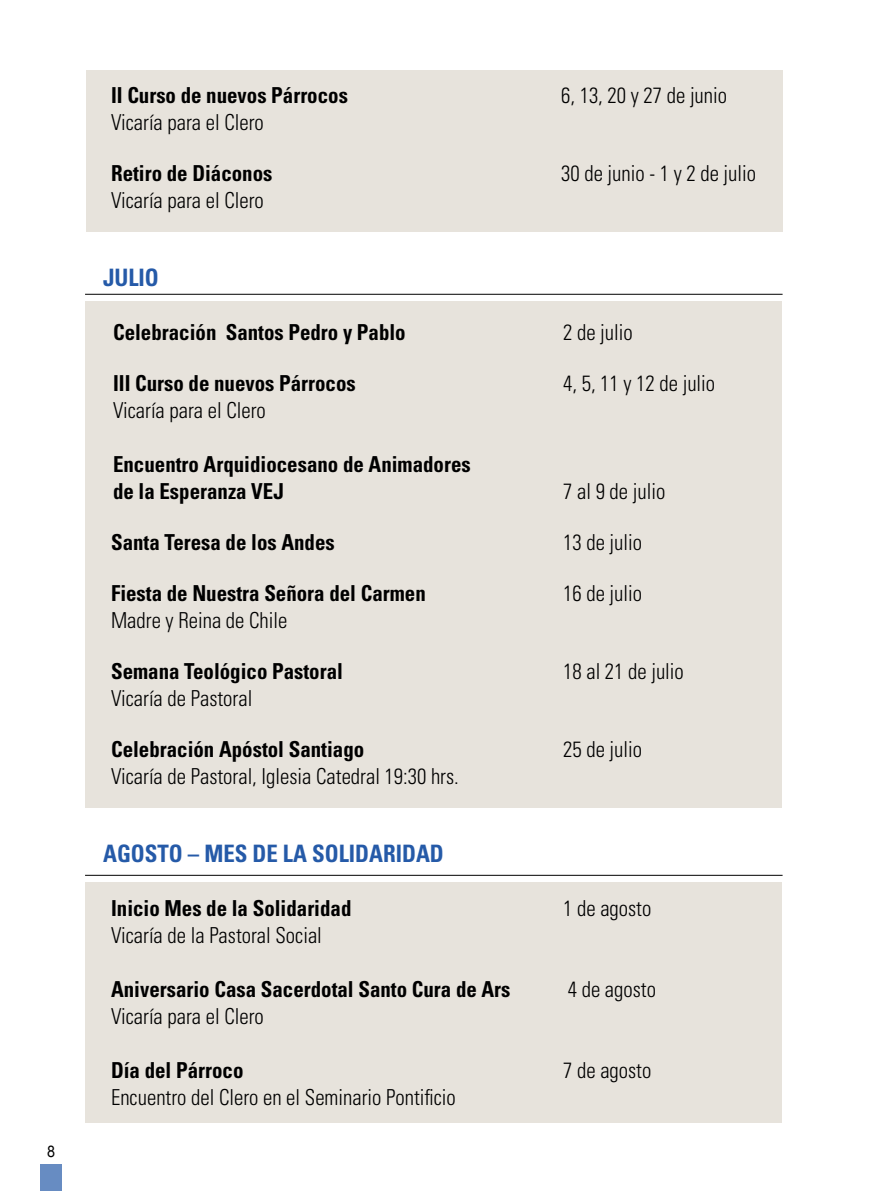
<style>
.page{position:relative;width:879px;height:1191px;background:#fff}
.page>*{position:absolute;margin:0;border:0;box-sizing:border-box;transform-origin:0 0}
.t1{font:700 condensed 24px "Univers";color:#255aa8;scale:.95 1}
.t2{font:300 condensed 22px "Univers";color:#000;scale:.95 1}
.t3{font:700 condensed 22px/27px "Univers";color:#000;scale:.95 1}
.t4{font:16px "Arial";color:#000;scale:.9 1}
</style>
<div class="page">
<div style="left:40px;top:1164px;width:22px;height:27px;background:#678cc2"></div>
<div style="left:86px;top:70px;width:696px;height:161px;background:#e7e3dc"></div>
<div style="left:86px;top:883px;width:696px;height:240px;background:#e7e3dc"></div>
<hr style="left:85px;top:874px;width:697px;height:1px;background:#000">
<div style="left:86px;top:302px;width:696px;height:506px;background:#e7e3dc"></div>
<hr style="left:85px;top:294px;width:697px;height:1px;background:#000">
<p class="t4" style="left:47px;top:1140px;width:10px">8</p>
<p class="t3" style="left:111px;top:81px;width:251px">II Curso de nuevos Párrocos</p>
<p class="t2" style="left:561px;top:82px;width:176px">6, 13, 20 y 27 de junio</p>
<p class="t2" style="left:111px;top:109px;width:162px">Vicaría para el Clero</p>
<p class="t3" style="left:111px;top:159px;width:171px">Retiro de Diáconos</p>
<p class="t2" style="left:561px;top:160px;width:207px">30 de junio - 1 y 2 de julio</p>
<p class="t2" style="left:111px;top:187px;width:162px">Vicaría para el Clero</p>
<p class="t1" style="left:103px;top:262px;width:60px">JULIO</p>
<p class="t3" style="left:113px;top:318px;width:310px">Celebración Santos Pedro y Pablo</p>
<p class="t2" style="left:563px;top:319px;width:75px">2 de julio</p>
<p class="t3" style="left:113px;top:369px;width:257px">III Curso de nuevos Párrocos</p>
<p class="t2" style="left:563px;top:370px;width:161px">4, 5, 11 y 12 de julio</p>
<p class="t2" style="left:113px;top:397px;width:162px">Vicaría para el Clero</p>
<p class="t3" style="left:113px;top:450px;width:378px">Encuentro Arquidiocesano de Animadores de la Esperanza VEJ</p>
<p class="t2" style="left:563px;top:478px;width:109px">7 al 9 de julio</p>
<p class="t3" style="left:111px;top:528px;width:237px">Santa Teresa de los Andes</p>
<p class="t2" style="left:563px;top:529px;width:85px">13 de julio</p>
<p class="t3" style="left:111px;top:579px;width:333px">Fiesta de Nuestra Señora del Carmen</p>
<p class="t2" style="left:563px;top:580px;width:85px">16 de julio</p>
<p class="t2" style="left:111px;top:607px;width:187px">Madre y Reina de Chile</p>
<p class="t3" style="left:111px;top:657px;width:246px">Semana Teológico Pastoral</p>
<p class="t2" style="left:563px;top:658px;width:128px">18 al 21 de julio</p>
<p class="t2" style="left:111px;top:685px;width:150px">Vicaría de Pastoral</p>
<p class="t3" style="left:111px;top:735px;width:268px">Celebración Apóstol Santiago</p>
<p class="t2" style="left:563px;top:736px;width:85px">25 de julio</p>
<p class="t2" style="left:111px;top:763px;width:368px">Vicaría de Pastoral, Iglesia Catedral 19:30 hrs.</p>
<p class="t1" style="left:103px;top:838px;width:360px">AGOSTO – MES DE LA SOLIDARIDAD</p>
<p class="t3" style="left:111px;top:894px;width:254px">Inicio Mes de la Solidaridad</p>
<p class="t2" style="left:563px;top:895px;width:94px">1 de agosto</p>
<p class="t2" style="left:111px;top:922px;width:223px">Vicaría de la Pastoral Social</p>
<p class="t3" style="left:111px;top:975px;width:422px">Aniversario Casa Sacerdotal Santo Cura de Ars</p>
<p class="t2" style="left:568px;top:976px;width:94px">4 de agosto</p>
<p class="t2" style="left:111px;top:1003px;width:162px">Vicaría para el Clero</p>
<p class="t3" style="left:111px;top:1056px;width:141px">Día del Párroco</p>
<p class="t2" style="left:563px;top:1057px;width:94px">7 de agosto</p>
<p class="t2" style="left:111px;top:1084px;width:364px">Encuentro del Clero en el Seminario Pontificio</p>
</div>
